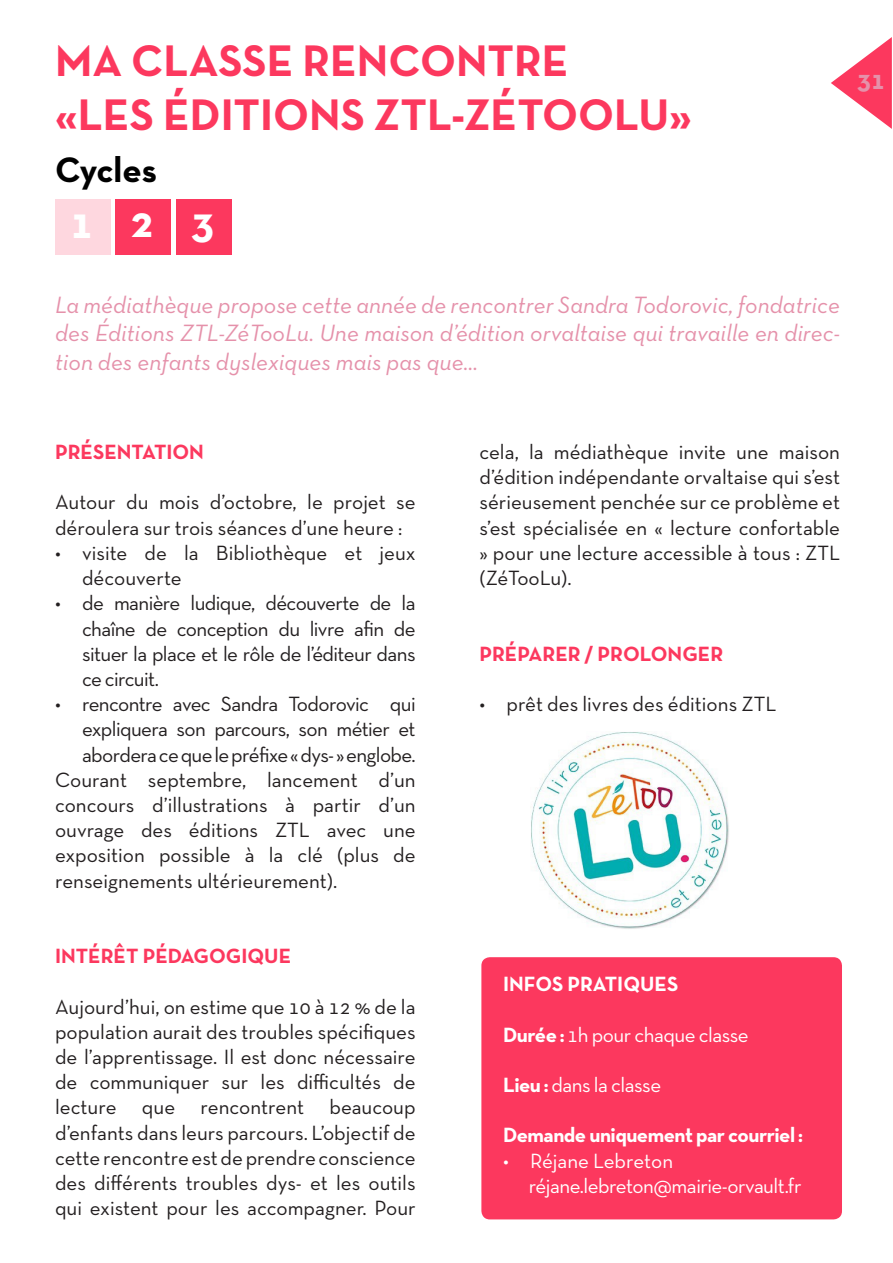
<style>
.page{position:relative;width:893px;height:1263px;background:#fff}
.page>*{position:absolute;margin:0;border:0;box-sizing:border-box;transform-origin:0 0}
.t1{font:700 45px "Neutra Text TF";color:#fc385e}
.t2{font:700 45px "Neutra Text TF";color:#fff}
.t3{font:700 36px "Neutra Text TF";letter-spacing:-.005em;color:#000}
.t4{font:700 27px "Neutra Text TF";color:#e591aa}
.t5{font:italic 24px/28.8px "Neutra Text TF";color:#e591aa;text-align:justify}
.t6{font:21px/25.2px "Neutra Text TF";color:#231f20;text-align:justify}
.t7{font:21px "Neutra Text TF";letter-spacing:-.025em;color:#fff}
.t8{font:700 21px "Neutra Text TF";color:#fc385e}
.t9{font:700 21px "Neutra Text TF";letter-spacing:-.025em;color:#fff}
.t10{font:21px "Neutra Text TF";color:#fff}
.t11{font:700 21px "Neutra Text TF";color:#fff}
.s1{font-weight:700}
</style>
<div class="page">
<div style="left:55px;top:199px;width:56px;height:56px;background:#fed7df"></div>
<div style="left:116px;top:199px;width:55px;height:56px;background:#fc385e"></div>
<div style="left:176px;top:199px;width:56px;height:56px;background:#fc385e"></div>
<svg style="left:831px;top:37px;width:61px;height:92px"></svg>
<div style="left:481px;top:957px;width:361px;height:262px;background:#fc385e;border-radius:9px"></div>
<img style="left:531px;top:732px;width:198px;height:197px">
<p class="t1" style="left:55px;top:33px;width:515px">MA CLASSE RENCONTRE</p>
<p class="t1" style="left:55px;top:87px;width:638px">«LES ÉDITIONS ZTL-ZÉTOOLU»</p>
<p class="t3" style="left:55px;top:147px;width:103px">Cycles</p>
<p class="t2" style="left:70px;top:195px;width:25px">1</p>
<p class="t2" style="left:131px;top:194px;width:25px">2</p>
<p class="t2" style="left:191px;top:195px;width:25px">3</p>
<p class="t4" style="left:857px;top:63px;width:30px">31</p>
<p class="t5" style="left:55px;top:290px;width:786px">La médiathèque propose cette année de rencontrer Sandra Todorovic, fondatrice des Éditions ZTL-ZéTooLu. Une maison d’édition orvaltaise qui travaille en direc&shy;tion des enfants dyslexiques mais pas que…</p>
<p class="t8" style="left:55px;top:439px;width:150px">PRÉSENTATION</p>
<p class="t6" style="left:55px;top:489px;width:362px">Autour du mois d’octobre, le projet se déroulera sur trois séances d’une heure :</p>
<p class="t6" style="left:82px;top:540px;width:335px;text-indent:-27px">• visite de la Bibliothèque et jeux découverte</p>
<p class="t6" style="left:82px;top:590px;width:335px;text-indent:-27px">• de manière ludique, découverte de la chaîne de conception du livre afin de situer la place et le rôle de l’éditeur dans ce circuit.</p>
<p class="t6" style="left:82px;top:691px;width:335px;text-indent:-27px">• rencontre avec Sandra Todorovic qui expliquera son parcours, son métier et abordera ce que le préfixe « dys- » englobe.</p>
<p class="t6" style="left:55px;top:767px;width:362px">Courant septembre, lancement d’un concours d’illustrations à partir d’un ouvrage des éditions ZTL avec une exposition possible à la clé (plus de renseignements ultérieurement).</p>
<p class="t8" style="left:55px;top:943px;width:238px">INTÉRÊT PÉDAGOGIQUE</p>
<p class="t6" style="left:55px;top:993px;width:362px">Aujourd’hui, on estime que 10 à 12 % de la population aurait des troubles spécifiques de l’apprentissage. Il est donc nécessaire de communiquer sur les difficultés de lecture que rencontrent beaucoup d’enfants dans leurs parcours. L’objectif de cette rencontre est de prendre conscience des différents troubles dys- et les outils qui existent pour les accompagner. Pour</p>
<p class="t6" style="left:479px;top:439px;width:362px">cela, la médiathèque invite une maison d’édition indépendante orvaltaise qui s’est sérieusement penchée sur ce problème et s’est spécialisée en « lecture confortable » pour une lecture accessible à tous : ZTL (ZéTooLu).</p>
<p class="t8" style="left:479px;top:640px;width:245px">PRÉPARER / PROLONGER</p>
<p class="t6" style="left:479px;top:691px;width:298px">• prêt des livres des éditions ZTL</p>
<p class="t11" style="left:503px;top:971px;width:177px">INFOS PRATIQUES</p>
<p class="t7" style="left:503px;top:1022px;width:247px"><span class="s1">Durée :</span> 1h pour chaque classe</p>
<p class="t7" style="left:503px;top:1072px;width:160px"><span class="s1">Lieu :</span> dans la classe</p>
<p class="t9" style="left:503px;top:1122px;width:301px">Demande uniquement par courriel :</p>
<p class="t10" style="left:503px;top:1148px;width:172px">• Réjane Lebreton</p>
<p class="t7" style="left:529px;top:1173px;width:274px">réjane.lebreton@mairie-orvault.fr</p>
</div>
